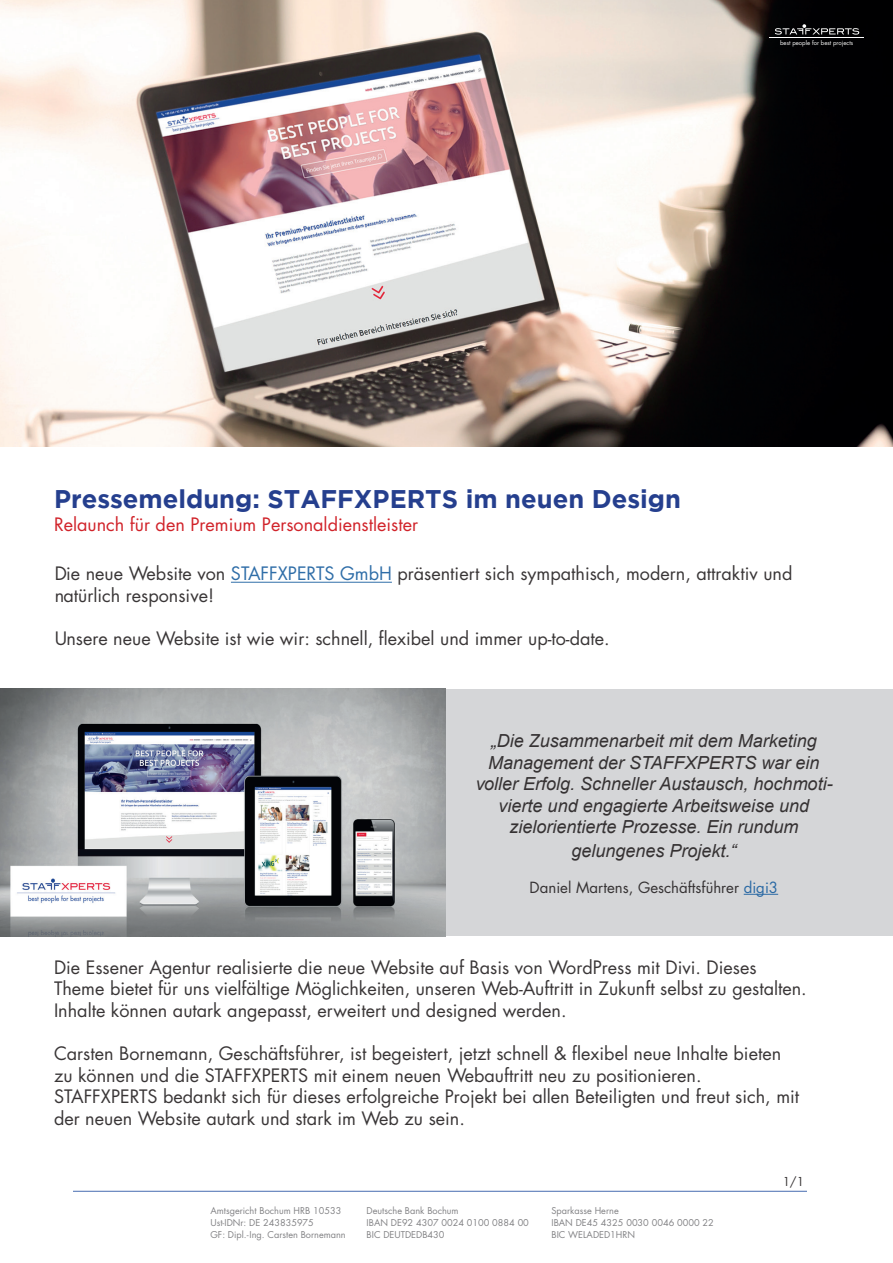
<style>
.page{position:relative;width:893px;height:1263px;background:#fff}
.page>*{position:absolute;margin:0;border:0;box-sizing:border-box;transform-origin:0 0}
.t1{font:700 25.5px "Gotham";color:#253f8e}
.t2{font:18px/21.6px "Futura Std";color:#231f20}
.t3{font:italic 18px/21.6px "Arial";color:#231f20;text-align:center}
.t4{font:18px "Futura Std";color:#d1232a}
.t5{font:15px "Futura Std";color:#231f20}
.t6{font:12px "Futura Std";color:#231f20}
.t7{font:9.15px/12px "Futura LT";color:#636366}
.t8{font:6px "Futura Std";color:#fff}
.s1{color:#175d9e}
</style>
<div class="page">
<hr style="left:73px;top:1191px;width:734px;height:1px;background:#18469d">
<div style="left:447px;top:690px;width:446px;height:246px;background:#d5d6d8"></div>
<img style="left:0;top:0;width:893px;height:446px">
<hr style="left:231px;top:582px;width:161px;height:1px;background:#175d9e">
<img style="left:0;top:689px;width:446px;height:247px">
<hr style="left:744px;top:894px;width:34px;height:1px;background:#175d9e">
<hr style="left:770px;top:37px;width:94px;height:1px;background:#fff">
<svg style="left:775px;top:24px;width:84px;height:11px"></svg>
<p class="t8" style="left:780px;top:39px;width:75px">best people for best projects</p>
<h1 class="t1" style="left:54px;top:484px;width:628px">Pressemeldung: STAFFXPERTS im neuen Design</h1>
<p class="t4" style="left:54px;top:513px;width:366px">Relaunch für den Premium Personaldienstleister</p>
<p class="t2" style="left:54px;top:563px;width:740px">Die neue Website von <span class="s1">STAFFXPERTS GmbH</span> präsentiert sich sympathisch, modern, attraktiv und natürlich responsive!</p>
<p class="t2" style="left:54px;top:628px;width:557px">Unsere neue Website ist wie wir: schnell, flexibel und immer up-to-date.</p>
<p class="t3" style="left:475px;top:730px;width:359px">„Die Zusammenarbeit mit dem Marketing Management der STAFFXPERTS war ein voller Erfolg. Schneller Austausch, hochmoti&shy;vierte und engagierte Arbeitsweise und zielorientierte Prozesse. Ein rundum</p>
<p class="t3" style="left:571px;top:840px;width:167px">gelungenes Projekt.“</p>
<p class="t5" style="left:530px;top:878px;width:250px">Daniel Martens, Geschäftsführer <span class="s1">digi3</span></p>
<p class="t2" style="left:54px;top:956px;width:754px">Die Essener Agentur realisierte die neue Website auf Basis von WordPress mit Divi. Dieses<br>Theme bietet für uns vielfältige Möglichkeiten, unseren Web-Auftritt in Zukunft selbst zu gestalten.<br>Inhalte können autark angepasst, erweitert und designed werden.</p>
<p class="t2" style="left:54px;top:1043px;width:747px">Carsten Bornemann, Geschäftsführer, ist begeistert, jetzt schnell &amp; flexibel neue Inhalte bieten zu können und die STAFFXPERTS mit einem neuen Webauftritt neu zu positionieren.<br>STAFFXPERTS bedankt sich für dieses erfolgreiche Projekt bei allen Beteiligten und freut sich, mit der neuen Website autark und stark im Web zu sein.</p>
<p class="t7" style="left:210px;top:1205px;width:137px">Amtsgericht Bochum HRB 10533<br>Ust-IDNr: DE 243835975<br>GF: Dipl.-Ing. Carsten Bornemann</p>
<p class="t7" style="left:367px;top:1205px;width:164px">Deutsche Bank Bochum<br>IBAN DE92 4307 0024 0100 0884 00<br>BIC DEUTDEDB430</p>
<p class="t7" style="left:551px;top:1205px;width:164px">Sparkasse Herne<br>IBAN DE45 4325 0030 0046 0000 22<br>BIC WELADED1HRN</p>
<p class="t6" style="left:782px;top:1174px;width:23px">1/1</p>
</div>
